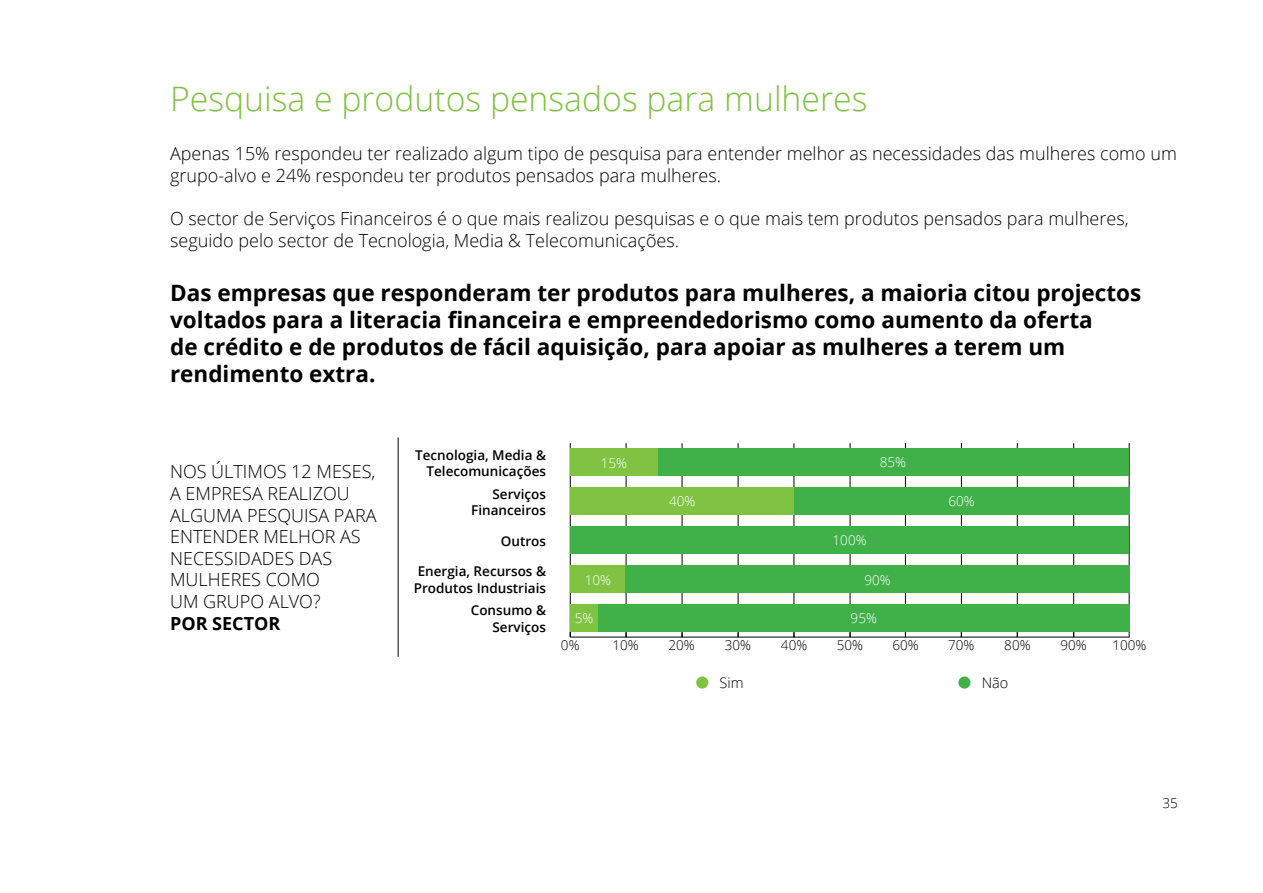
<style>
.page{position:relative;width:1263px;height:893px;background:#fff}
.page>*{position:absolute;margin:0;border:0;box-sizing:border-box;transform-origin:0 0}
.t1{font:300 33.75px "Open Sans";color:#7fc241}
.t2{font:700 22.5px/27px "Open Sans";color:#000}
.t3{font:300 18px/21.6px "Open Sans";color:#000}
.t4{font:700 18px "Open Sans";color:#000}
.t5{font:300 14.55px "Open Sans";color:#000}
.t6{font:600 13.5px/16.2px "Open Sans";color:#000;text-align:right}
.t7{font:300 13.5px "Open Sans";color:#000}
.t8{font:300 13.5px "Open Sans";color:#fff}
</style>
<div class="page">
<hr style="left:626px;top:443px;width:1px;height:194px;background:#000">
<hr style="left:682px;top:443px;width:1px;height:194px;background:#000">
<hr style="left:738px;top:443px;width:1px;height:194px;background:#000">
<hr style="left:794px;top:443px;width:1px;height:194px;background:#000">
<hr style="left:850px;top:443px;width:1px;height:194px;background:#000">
<hr style="left:905px;top:443px;width:1px;height:194px;background:#000">
<hr style="left:961px;top:443px;width:1px;height:194px;background:#000">
<hr style="left:1017px;top:443px;width:1px;height:194px;background:#000">
<hr style="left:1073px;top:443px;width:1px;height:194px;background:#000">
<hr style="left:1129px;top:443px;width:1px;height:194px;background:#000">
<hr style="left:398px;top:437px;width:1px;height:220px;background:#000">
<hr style="left:570px;top:637px;width:559px;height:1px;background:#000">
<hr style="left:570px;top:443px;width:1px;height:194px;background:#000">
<div style="left:657px;top:448px;width:472px;height:28px;background:#40b149"></div>
<div style="left:570px;top:487px;width:224px;height:28px;background:#80c242"></div>
<div style="left:794px;top:487px;width:336px;height:28px;background:#40b149"></div>
<div style="left:570px;top:526px;width:559px;height:28px;background:#40b149"></div>
<div style="left:570px;top:565px;width:55px;height:28px;background:#80c242"></div>
<div style="left:570px;top:448px;width:87px;height:28px;background:#80c242"></div>
<div style="left:625px;top:565px;width:505px;height:28px;background:#40b149"></div>
<div style="left:598px;top:604px;width:532px;height:28px;background:#40b149"></div>
<div style="left:570px;top:604px;width:28px;height:28px;background:#80c242"></div>
<div style="left:696px;top:676px;width:12px;height:13px;background:#80c242;border-radius:50%"></div>
<div style="left:958px;top:676px;width:12px;height:13px;background:#40b149;border-radius:50%"></div>
<p class="t1" style="left:170px;top:76px;width:699px">Pesquisa e produtos pensados para mulheres</p>
<p class="t3" style="left:170px;top:142px;width:1008px">Apenas 15% respondeu ter realizado algum tipo de pesquisa para entender melhor as necessidades das mulheres como um grupo-alvo e 24% respondeu ter produtos pensados para mulheres.</p>
<p class="t3" style="left:170px;top:207px;width:960px">O sector de Serviços Financeiros é o que mais realizou pesquisas e o que mais tem produtos pensados para mulheres, seguido pelo sector de Tecnologia, Media &amp; Telecomunicações.</p>
<p class="t2" style="left:170px;top:279px;width:973px">Das empresas que responderam ter produtos para mulheres, a maioria citou projectos voltados para a literacia financeira e empreendedorismo como aumento da oferta<br>de crédito e de produtos de fácil aquisição, para apoiar as mulheres a terem um rendimento extra.</p>
<p class="t3" style="left:170px;top:461px;width:208px">NOS ÚLTIMOS 12 MESES,<br>A EMPRESA REALIZOU<br>ALGUMA PESQUISA PARA<br>ENTENDER MELHOR AS<br>NECESSIDADES DAS<br>MULHERES COMO<br>UM GRUPO ALVO?</p>
<p class="t4" style="left:170px;top:610px;width:112px">POR SECTOR</p>
<p class="t6" style="left:415px;top:446px;width:132px">Tecnologia, Media &amp;<br>Telecomunicações</p>
<p class="t6" style="left:492px;top:485px;width:55px">Serviços</p>
<p class="t6" style="left:471px;top:501px;width:76px">Financeiros</p>
<p class="t6" style="left:501px;top:532px;width:47px">Outros</p>
<p class="t6" style="left:414px;top:563px;width:134px;text-align:left">Energia, Recursos &amp;<br>Produtos Industriais</p>
<p class="t6" style="left:471px;top:602px;width:77px">Consumo &amp;</p>
<p class="t6" style="left:492px;top:618px;width:55px">Serviços</p>
<p class="t8" style="left:601px;top:454px;width:28px">15%</p>
<p class="t8" style="left:585px;top:570px;width:28px">10%</p>
<p class="t8" style="left:669px;top:492px;width:28px">40%</p>
<p class="t8" style="left:880px;top:453px;width:28px">85%</p>
<p class="t8" style="left:833px;top:531px;width:36px">100%</p>
<p class="t8" style="left:864px;top:570px;width:28px">90%</p>
<p class="t8" style="left:575px;top:609px;width:20px">5%</p>
<p class="t8" style="left:851px;top:609px;width:28px">95%</p>
<p class="t8" style="left:948px;top:492px;width:28px">60%</p>
<p class="t7" style="left:561px;top:636px;width:20px">0%</p>
<p class="t7" style="left:612px;top:636px;width:28px">10%</p>
<p class="t7" style="left:668px;top:636px;width:28px">20%</p>
<p class="t7" style="left:725px;top:636px;width:28px">30%</p>
<p class="t7" style="left:781px;top:636px;width:28px">40%</p>
<p class="t7" style="left:837px;top:636px;width:28px">50%</p>
<p class="t7" style="left:892px;top:636px;width:28px">60%</p>
<p class="t7" style="left:948px;top:636px;width:28px">70%</p>
<p class="t7" style="left:1004px;top:636px;width:28px">80%</p>
<p class="t7" style="left:1060px;top:636px;width:28px">90%</p>
<p class="t7" style="left:1112px;top:636px;width:36px">100%</p>
<p class="t5" style="left:719px;top:672px;width:26px">Sim</p>
<p class="t5" style="left:982px;top:672px;width:28px">Não</p>
<p class="t7" style="left:1162px;top:794px;width:17px">35</p>
</div>
